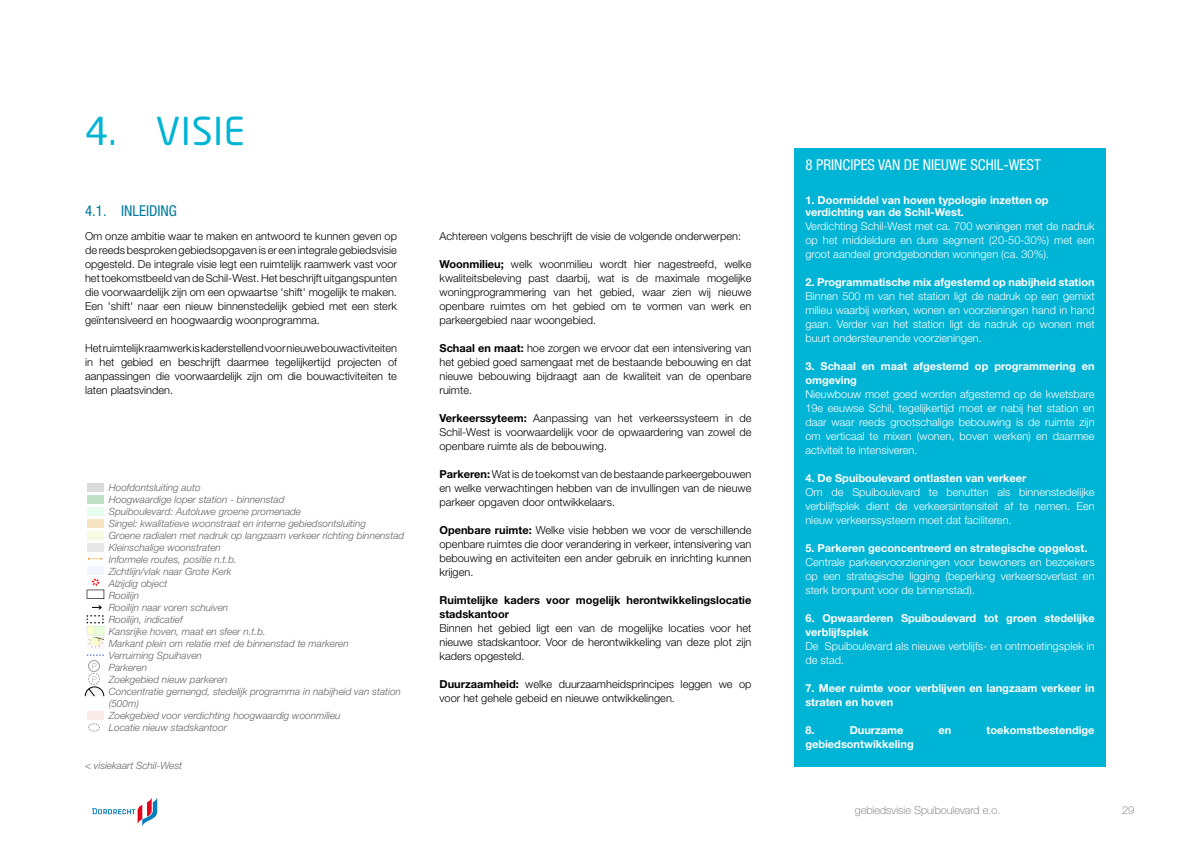
<style>
.page{position:relative;width:1191px;height:842px;background:#fff}
.page>*{position:absolute;margin:0;border:0;box-sizing:border-box;transform-origin:0 0}
.t1{font:38px "Neo Sans Pro";letter-spacing:.015em;color:#00b4d5}
.t2{font:condensed 15px "Helvetica Neue LT Pro";color:#fff}
.t3{font:condensed 15px "Helvetica Neue LT Pro";color:#007b9f}
.t4{font:300 11px/14px "Helvetica Neue LT Pro";color:#000;text-align:justify}
.t5{font:300 11px/14px "Helvetica Neue LT Pro";color:#fff;text-align:justify}
.t6{font:700 11px/14px "Helvetica Neue LT Pro";color:#fff}
.t7{font:700 11px/14px "Helvetica Neue LT Pro";color:#000}
.t8{font:100 11px "Helvetica Neue LT Pro";color:#646363}
.t9{font:italic 300 10px/12px "Helvetica Neue LT Pro";color:#646363}
.t10{font:300 8px/12.8px "Helvetica Neue LT Pro";color:#acacac}
.s1{font-weight:700}
</style>
<div class="page">
<svg style="left:92px;top:797px;width:65px;height:29px"></svg>
<div style="left:87px;top:566px;width:17px;height:8px;background:#f0f5ff"></div>
<svg style="left:87px;top:579px;width:17px;height:20px"></svg>
<svg style="left:88px;top:558px;width:14px;height:2px"></svg>
<div style="left:87px;top:495px;width:17px;height:9px;background:#bfe0c4"></div>
<div style="left:87px;top:507px;width:17px;height:9px;background:#e8fced"></div>
<div style="left:87px;top:519px;width:17px;height:9px;background:#f7e3bf"></div>
<div style="left:87px;top:531px;width:17px;height:9px;background:#f7fade"></div>
<div style="left:87px;top:543px;width:17px;height:9px;background:#e8e8e8"></div>
<div style="left:87px;top:711px;width:17px;height:9px;background:#fce9ea"></div>
<div style="left:87px;top:483px;width:17px;height:9px;background:#dadada"></div>
<svg style="left:87px;top:655px;width:17px;height:1px"></svg>
<img style="left:87px;top:638px;width:16px;height:11px">
<div style="left:88px;top:660px;width:12px;height:12px;border:1px solid #9d9d9c;border-radius:50%"></div>
<svg style="left:88px;top:723px;width:12px;height:9px"></svg>
<svg style="left:85px;top:673px;width:19px;height:24px"></svg>
<div style="left:794px;top:148px;width:312px;height:619px;background:#00b4d5"></div>
<svg style="left:87px;top:615px;width:17px;height:20px"></svg>
<svg style="left:92px;top:605px;width:10px;height:4px"></svg>
<h1 class="t1" style="left:85px;top:107px;width:161px">4. VISIE</h1>
<h2 class="t3" style="left:85px;top:202px;width:93px">4.1. INLEIDING</h2>
<p class="t4" style="left:85px;top:229px;width:313px">Om onze ambitie waar te maken en antwoord te kunnen geven op de reeds besproken gebiedsopgaven is er een integrale gebiedsvisie opgesteld. De integrale visie legt een ruimtelijk raamwerk vast voor het toekomstbeeld van de Schil-West. Het beschrijft uitgangspunten die voorwaardelijk zijn om een opwaartse 'shift' mogelijk te maken.<br>Een 'shift' naar een nieuw binnenstedelijk gebied met een sterk geïntensiveerd en hoogwaardig woonprogramma.</p>
<p class="t4" style="left:85px;top:341px;width:313px">Het ruimtelijk raamwerk is kaderstellend voor nieuwe bouwactiviteiten in het gebied en beschrijft daarmee tegelijkertijd projecten of aanpassingen die voorwaardelijk zijn om die bouwactiviteiten te laten plaatsvinden.</p>
<p class="t10" style="left:92px;top:659px;width:7px">P<br>P</p>
<p class="t9" style="left:109px;top:481px;width:297px">Hoofdontsluiting auto<br>Hoogwaardige loper station - binnenstad<br>Spuiboulevard: Autoluwe groene promenade<br>Singel: kwalitatieve woonstraat en interne gebiedsontsluiting<br>Groene radialen met nadruk op langzaam verkeer richting binnenstad Kleinschalige woonstraten<br>Informele routes, positie n.t.b.<br>Zichtlijn/vlak naar Grote Kerk<br>Alzijdig object<br>Rooilijn<br>Rooilijn naar voren schuiven<br>Rooilijn, indicatief<br>Kansrijke hoven, maat en sfeer n.t.b.<br>Markant plein om relatie met de binnenstad te markeren<br>Verruiming Spuihaven<br>Parkeren<br>Zoekgebied nieuw parkeren<br>Concentratie gemengd, stedelijk programma in nabijheid van station (500m)<br>Zoekgebied voor verdichting hoogwaardig woonmilieu<br>Locatie nieuw stadskantoor</p>
<p class="t9" style="left:85px;top:760px;width:99px">&lt; visiekaart Schil-West</p>
<p class="t4" style="left:439px;top:229px;width:303px">Achtereen volgens beschrijft de visie de volgende onderwerpen:</p>
<p class="t4" style="left:439px;top:257px;width:313px"><span class="s1">Woonmilieu;</span> welk woonmilieu wordt hier nagestreefd, welke kwaliteitsbeleving past daarbij, wat is de maximale mogelijke woningprogrammering van het gebied, waar zien wij nieuwe openbare ruimtes om het gebied om te vormen van werk en parkeergebied naar woongebied.</p>
<p class="t4" style="left:439px;top:341px;width:313px"><span class="s1">Schaal en maat:</span> hoe zorgen we ervoor dat een intensivering van het gebied goed samengaat met de bestaande bebouwing en dat nieuwe bebouwing bijdraagt aan de kwaliteit van de openbare ruimte.</p>
<p class="t4" style="left:439px;top:411px;width:313px"><span class="s1">Verkeerssyteem:</span> Aanpassing van het verkeerssysteem in de Schil-West is voorwaardelijk voor de opwaardering van zowel de openbare ruimte als de bebouwing.</p>
<p class="t4" style="left:439px;top:467px;width:313px"><span class="s1">Parkeren:</span> Wat is de toekomst van de bestaande parkeergebouwen en welke verwachtingen hebben van de invullingen van de nieuwe parkeer opgaven door ontwikkelaars.</p>
<p class="t4" style="left:439px;top:523px;width:313px"><span class="s1">Openbare ruimte:</span> Welke visie hebben we voor de verschillende openbare ruimtes die door verandering in verkeer, intensivering van bebouwing en activiteiten een ander gebruik en inrichting kunnen krijgen.</p>
<p class="t7" style="left:439px;top:593px;width:313px">Ruimtelijke kaders voor mogelijk herontwikkelingslocatie stadskantoor</p>
<p class="t4" style="left:439px;top:621px;width:313px">Binnen het gebied ligt een van de mogelijke locaties voor het nieuwe stadskantoor. Voor de herontwikkeling van deze plot zijn kaders opgesteld.</p>
<p class="t4" style="left:439px;top:677px;width:313px"><span class="s1">Duurzaamheid:</span> welke duurzaamheidsprincipes leggen we op voor het gehele gebeid en nieuwe ontwikkelingen.</p>
<h2 class="t2" style="left:805px;top:156px;width:237px">8 PRINCIPES VAN DE NIEUWE SCHIL-WEST</h2>
<p class="t6" style="left:805px;top:194px;width:245px;line-height:12px">1. Doormiddel van hoven typologie inzetten op verdichting van de Schil-West.</p>
<p class="t5" style="left:805px;top:219px;width:291px">Verdichting Schil-West met ca. 700 woningen met de nadruk op het middeldure en dure segment (20-50-30%) met een groot aandeel grondgebonden woningen (ca. 30%).</p>
<p class="t6" style="left:805px;top:275px;width:291px">2. Programmatische mix afgestemd op nabijheid station</p>
<p class="t5" style="left:805px;top:289px;width:291px">Binnen 500 m van het station ligt de nadruk op een gemixt milieu waarbij werken, wonen en voorzieningen hand in hand gaan. Verder van het station ligt de nadruk op wonen met buurt ondersteunende voorzieningen.</p>
<p class="t6" style="left:805px;top:359px;width:291px">3. Schaal en maat afgestemd op programmering en omgeving</p>
<p class="t5" style="left:805px;top:387px;width:291px">Nieuwbouw moet goed worden afgestemd op de kwetsbare 19e eeuwse Schil, tegelijkertijd moet er nabij het station en daar waar reeds grootschalige bebouwing is de ruimte zijn om verticaal te mixen (wonen, boven werken) en daarmee activiteit te intensiveren.</p>
<p class="t6" style="left:805px;top:471px;width:223px">4. De Spuiboulevard ontlasten van verkeer</p>
<p class="t5" style="left:805px;top:485px;width:291px">Om de Spuiboulevard te benutten als binnenstedelijke verblijfsplek dient de verkeersintensiteit af te nemen. Een nieuw verkeerssysteem moet dat faciliteren.</p>
<p class="t6" style="left:805px;top:541px;width:283px">5. Parkeren geconcentreerd en strategische opgelost.</p>
<p class="t5" style="left:805px;top:555px;width:291px">Centrale parkeervoorzieningen voor bewoners en bezoekers op een strategische ligging (beperking verkeersoverlast en sterk bronpunt voor de binnenstad).</p>
<p class="t6" style="left:805px;top:611px;width:291px">6. Opwaarderen Spuiboulevard tot groen stedelijke verblijfsplek</p>
<p class="t5" style="left:805px;top:639px;width:291px">De Spuiboulevard als nieuwe verblijfs- en ontmoetingsplek in de stad.</p>
<p class="t6" style="left:805px;top:681px;width:291px">7. Meer ruimte voor verblijven en langzaam verkeer in straten en hoven</p>
<p class="t6" style="left:805px;top:723px;width:11px">8.</p>
<p class="t6" style="left:849px;top:723px;width:55px">Duurzame</p>
<p class="t6" style="left:938px;top:723px;width:14px">en</p>
<p class="t6" style="left:986px;top:723px;width:109px">toekomstbestendige</p>
<p class="t6" style="left:805px;top:737px;width:110px">gebiedsontwikkeling</p>
<p class="t8" style="left:855px;top:803px;width:147px">gebiedsvisie Spuiboulevard e.o.</p>
<p class="t8" style="left:1122px;top:803px;width:14px">29</p>
</div>
